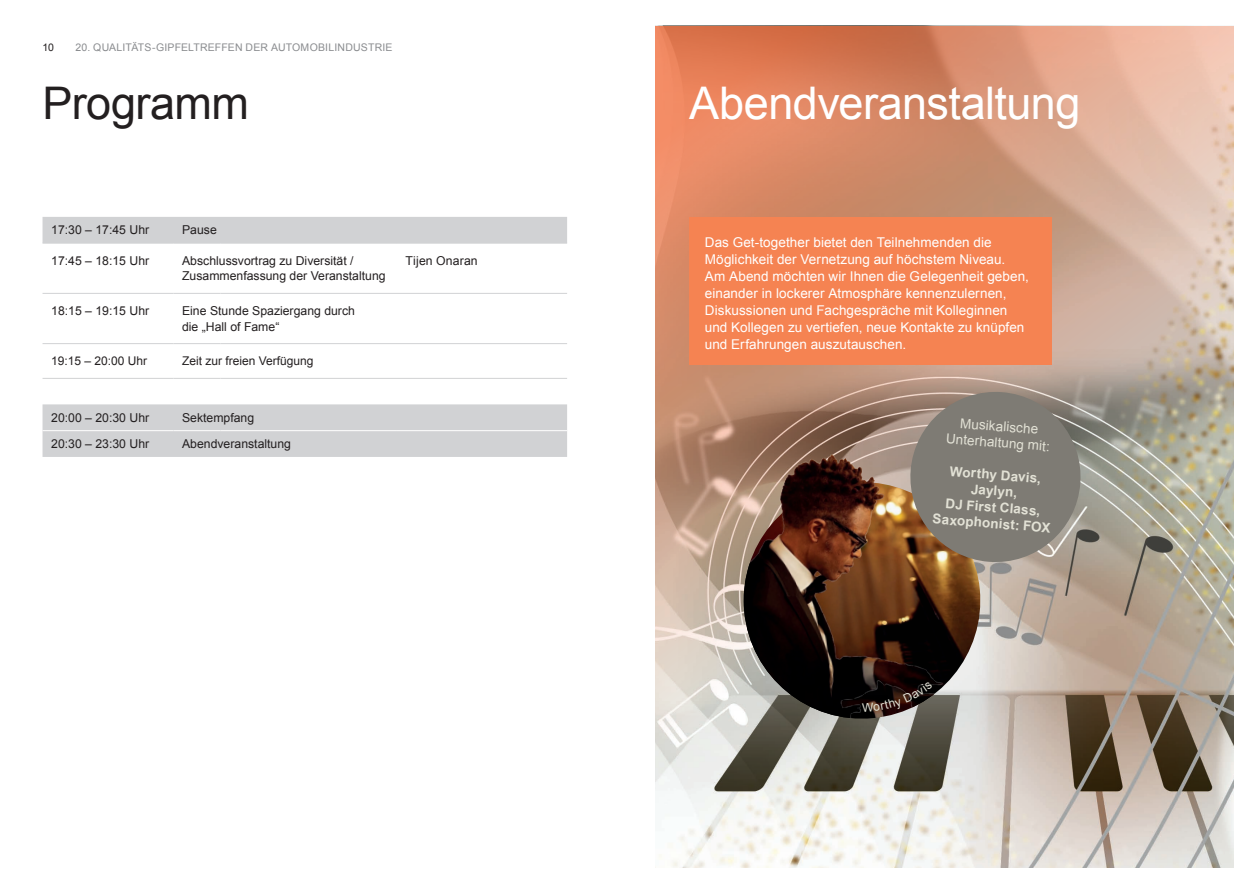
<style>
.page{position:relative;width:1259px;height:893px;background:#fff}
.page>*{position:absolute;margin:0;border:0;box-sizing:border-box;transform-origin:0 0}
.t1{font:45px "Arial";letter-spacing:-.015em;color:#fff}
.t2{font:45px "Arial";letter-spacing:-.01em;color:#231f20}
.t3{font:13.5px/17px "Arial";letter-spacing:.005em;color:#fff}
.t4{font:700 13.5px/16.2px "Arial";color:#e2e1d5;text-align:center}
.t5{font:13.5px/16.2px "Arial";color:#e2e1d5;text-align:center}
.t6{font:12.3px/15.3px "Arial";color:#231f20}
.t7{font:12px "Arial";color:#231f20}
.t8{font:10.5px "Arial";letter-spacing:.015em;color:#8a8c8f}
.t9{font:10.5px "Arial";color:#231f20}
</style>
<div class="page">
<svg style="left:655px;top:26px;width:578px;height:841px;background:#c8a794"></svg>
<div style="left:43px;top:217px;width:524px;height:26px;background:#d1d2d4"></div>
<div style="left:43px;top:404px;width:524px;height:53px;background:#d1d2d4"></div>
<hr style="left:43px;top:430px;width:130px;height:1px;background:#fff">
<hr style="left:173px;top:430px;width:47px;height:1px;background:#fff">
<hr style="left:220px;top:430px;width:177px;height:1px;background:#fff">
<hr style="left:397px;top:430px;width:170px;height:1px;background:#fff">
<hr style="left:43px;top:243px;width:130px;height:1px;background:#d1d2d4">
<hr style="left:173px;top:243px;width:47px;height:1px;background:#d1d2d4">
<hr style="left:220px;top:243px;width:177px;height:1px;background:#d1d2d4">
<hr style="left:397px;top:243px;width:170px;height:1px;background:#d1d2d4">
<hr style="left:43px;top:293px;width:130px;height:1px;background:#d1d2d4">
<hr style="left:173px;top:293px;width:47px;height:1px;background:#d1d2d4">
<hr style="left:220px;top:293px;width:177px;height:1px;background:#d1d2d4">
<hr style="left:397px;top:293px;width:170px;height:1px;background:#d1d2d4">
<hr style="left:43px;top:343px;width:130px;height:1px;background:#d1d2d4">
<hr style="left:173px;top:343px;width:47px;height:1px;background:#d1d2d4">
<hr style="left:220px;top:343px;width:177px;height:1px;background:#d1d2d4">
<hr style="left:397px;top:343px;width:170px;height:1px;background:#d1d2d4">
<hr style="left:43px;top:378px;width:130px;height:1px;background:#d1d2d4">
<hr style="left:173px;top:378px;width:47px;height:1px;background:#d1d2d4">
<hr style="left:220px;top:378px;width:177px;height:1px;background:#d1d2d4">
<hr style="left:397px;top:378px;width:170px;height:1px;background:#d1d2d4">
<div style="left:689px;top:217px;width:363px;height:147px;background:#f58352"></div>
<img style="left:741px;top:428px;width:245px;height:296px">
<svg style="left:907px;top:388px;width:177px;height:177px;background:#867e74"></svg>
<svg style="left:862px;top:682px;width:71px;height:30px;background:#241714"></svg>
<p class="t9" style="left:43px;top:40px;width:13px">10</p>
<p class="t8" style="left:75px;top:40px;width:318px">20. QUALITÄTS-GIPFELTREFFEN DER AUTOMOBILINDUSTRIE</p>
<h1 class="t2" style="left:43px;top:74px;width:208px">Programm</h1>
<h1 class="t1" style="left:689px;top:74px;width:393px">Abendveranstaltung</h1>
<p class="t6" style="left:51px;top:223px;width:99px">17:30 – 17:45 Uhr</p>
<p class="t6" style="left:182px;top:223px;width:36px">Pause</p>
<p class="t6" style="left:51px;top:253px;width:99px">17:45 – 18:15 Uhr</p>
<p class="t6" style="left:182px;top:253px;width:205px">Abschlussvortrag zu Diversität /<br>Zusammenfassung der Veranstaltung</p>
<p class="t6" style="left:406px;top:253px;width:74px">Tijen Onaran</p>
<p class="t6" style="left:51px;top:303px;width:99px">18:15 – 19:15 Uhr</p>
<p class="t6" style="left:182px;top:303px;width:174px">Eine Stunde Spaziergang durch die „Hall of Fame“</p>
<p class="t7" style="left:51px;top:353px;width:98px">19:15 – 20:00 Uhr</p>
<p class="t7" style="left:182px;top:353px;width:133px">Zeit zur freien Verfügung</p>
<p class="t6" style="left:51px;top:410px;width:99px">20:00 – 20:30 Uhr</p>
<p class="t6" style="left:182px;top:410px;width:74px">Sektempfang</p>
<p class="t6" style="left:51px;top:436px;width:99px">20:30 – 23:30 Uhr</p>
<p class="t6" style="left:182px;top:436px;width:110px">Abendveranstaltung</p>
<p class="t3" style="left:705px;top:234px;width:326px">Das Get-together bietet den Teilnehmenden die Möglichkeit der Vernetzung auf höchstem Niveau.<br>Am Abend möchten wir Ihnen die Gelegenheit geben, einander in lockerer Atmosphäre kennenzulernen, Diskussionen und Fachgespräche mit Kolleginnen und Kollegen zu vertiefen, neue Kontakte zu knüpfen und Erfahrungen auszutauschen.</p>
<p class="t5" style="left:948px;top:415px;width:105px;rotate:4deg">Musikalische<br>Unterhaltung mit:</p>
<p class="t4" style="left:936px;top:463px;width:120px;rotate:4deg">Worthy Davis,<br>Jaylyn,<br>DJ First Class,<br>Saxophonist: FOX</p>
</div>
